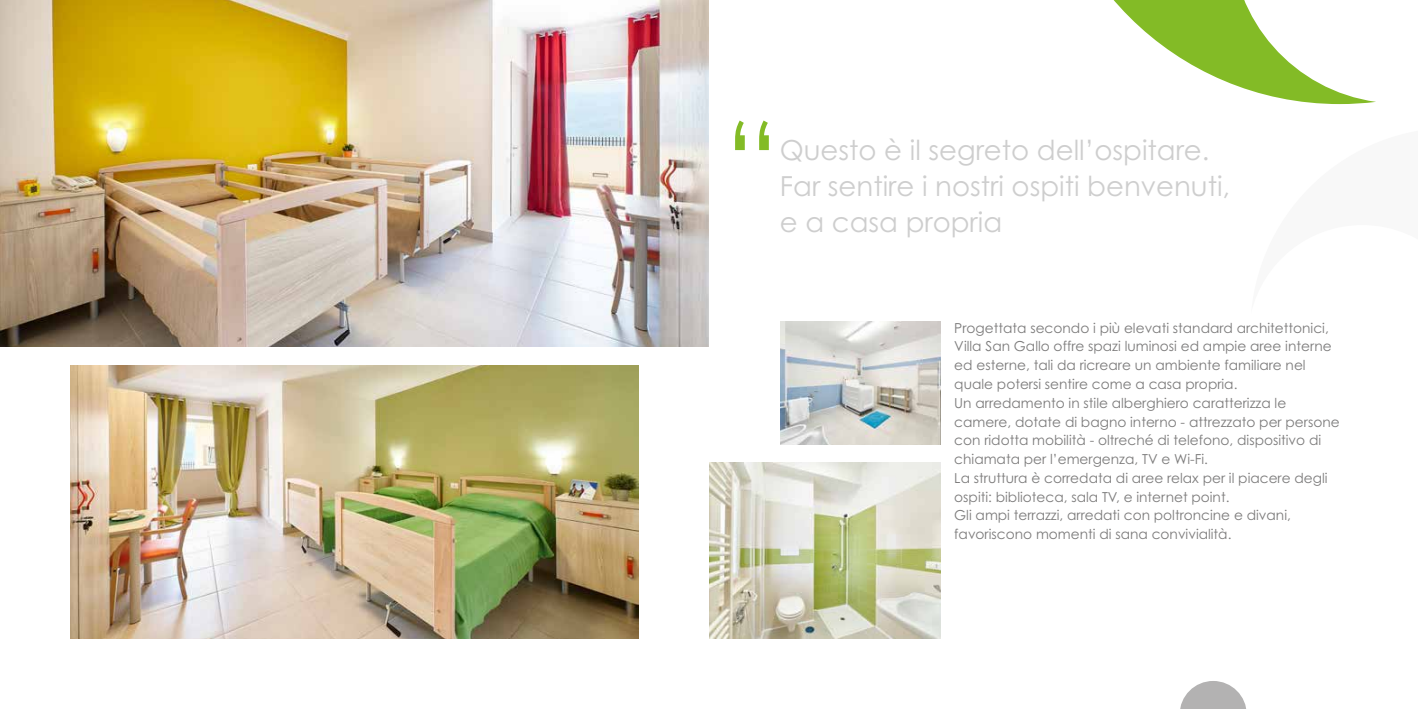
<style>
.page{position:relative;width:1418px;height:709px;background:#fff}
.page>*{position:absolute;margin:0;border:0;box-sizing:border-box;transform-origin:0 0}
.t1{font:110.25px "Century Gothic Std";color:#83bb26}
.t2{font:27.62px/36px "Century Gothic Std";color:#cecece}
.t3{font:13.75px/18.8px "Century Gothic Std";color:#7c7b7b}
</style>
<div class="page">
<svg style="left:1180px;top:681px;width:66px;height:28px"></svg>
<svg style="left:1113px;top:0;width:263px;height:104px"></svg>
<img style="left:0;top:0;width:709px;height:347px">
<img style="left:780px;top:322px;width:160px;height:122px">
<img style="left:71px;top:366px;width:567px;height:272px">
<img style="left:709px;top:462px;width:231px;height:176px">
<h1 class="t1" style="left:724px;top:95px;width:57px">“</h1>
<h2 class="t2" style="left:779px;top:131px;width:452px">Questo è il segreto dell’ospitare.<br>Far sentire i nostri ospiti benvenuti, e a casa propria</h2>
<p class="t3" style="left:954px;top:318px;width:387px">Progettata secondo i più elevati standard architettonici, Villa San Gallo offre spazi luminosi ed ampie aree interne ed esterne, tali da ricreare un ambiente familiare nel quale potersi sentire come a casa propria.<br>Un arredamento in stile alberghiero caratterizza le camere, dotate di bagno interno - attrezzato per persone con ridotta mobilità - oltreché di telefono, dispositivo di chiamata per l’emergenza, TV e Wi-Fi.<br>La struttura è corredata di aree relax per il piacere degli ospiti: biblioteca, sala TV, e internet point.<br>Gli ampi terrazzi, arredati con poltroncine e divani, favoriscono momenti di sana convivialità.</p>
</div>
